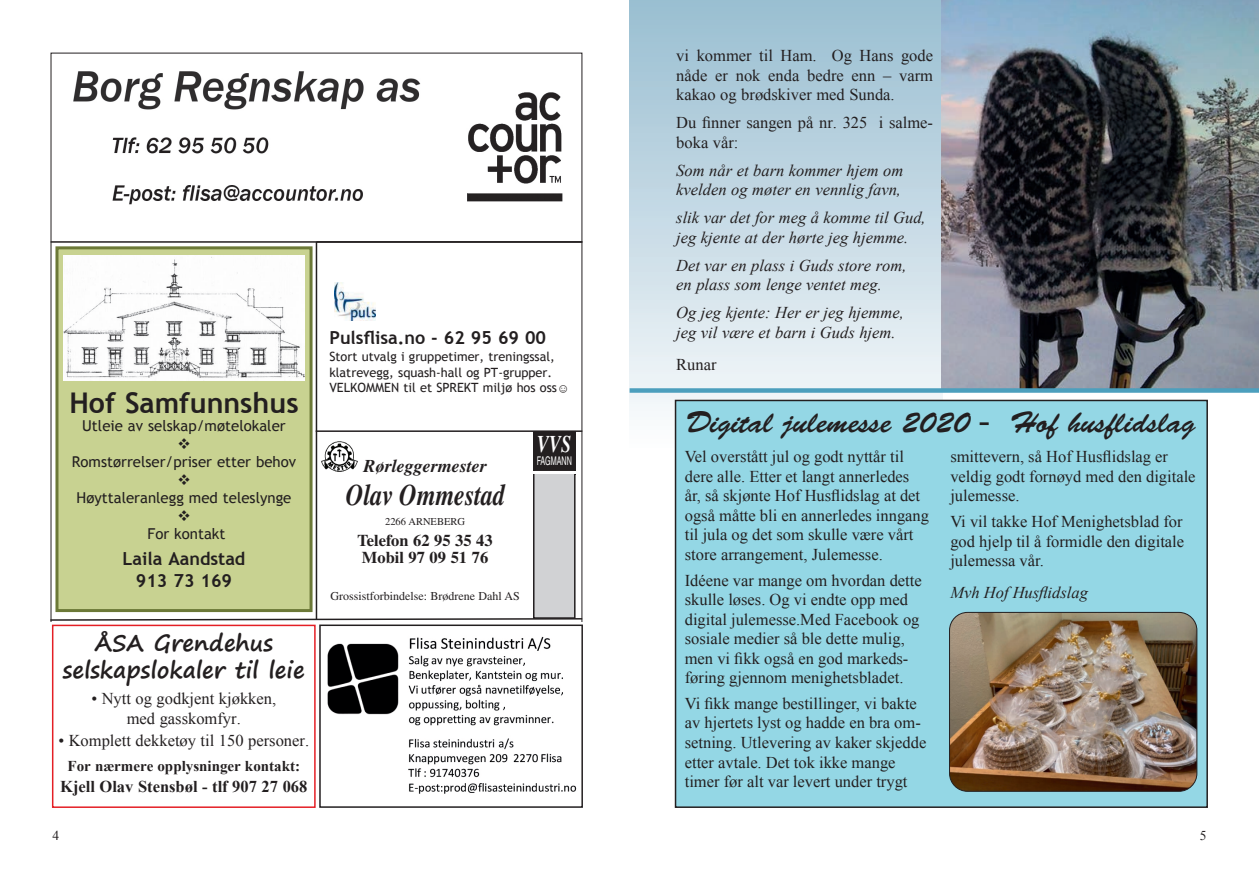
<style>
.page{position:relative;width:1259px;height:893px;background:#fff}
.page>*{position:absolute;margin:0;border:0;box-sizing:border-box;transform-origin:0 0}
.t1{font:30px "Brush Script Std";color:#231f20}
.t2{font:italic 700 30px "Times";color:#231f20;scale:.8 1}
.t3{font:700 28.5px "Trebuchet MS";color:#231f20}
.t4{font:italic 700 24px "Times";color:#fff;scale:.75 1}
.t5{font:700 22.5px/27px "Segoe Print";color:#231f20;text-align:center}
.t6{font:22.5px/21px "Times";color:#231f20;text-align:center}
.t7{font:700 18px/21.6px "Trebuchet MS";color:#231f20;text-align:center}
.t8{font:italic 700 18px "Times";color:#231f20}
.t9{font:16.5px/19.5px "Times New Roman";color:#231f20}
.t10{font:italic 16.5px/19.5px "Times New Roman";color:#231f20}
.t11{font:700 16.5px "Times New Roman";color:#231f20}
.t12{font:700 16.5px/16.5px "Times";color:#231f20}
.t13{font:15px "Trebuchet MS";color:#231f20}
.t14{font:15px "Times";color:#231f20}
.t15{font:700 15px "Times New Roman";color:#231f20}
.t16{font:700 15px "Times";color:#231f20}
.t17{font:13.5px "Times";color:#231f20}
.t18{font:13.5px "Times New Roman";color:#231f20}
.t19{font:12.75px/15.3px "Trebuchet MS";color:#231f20}
.t20{font:italic 700 12px/14.4px "Times";color:#231f20}
.t21{font:12px "Times";color:#231f20}
.t22{font:12px "Helvetica";color:#fff;scale:.6 1}
.t23{font:10.5px "Times";color:#231f20}
.s1{font-family:"Times New Roman"}
.s2{font-family:"Arial";font-weight:700;font-style:italic;font-size:12px}
</style>
<div class="page">
<div style="left:629px;top:0;width:313px;height:451px;background:linear-gradient(to bottom,#97bdd0,#fcfdfd)"></div>
<img style="left:941px;top:0;width:318px;height:388px">
<svg style="left:51px;top:53px;width:531px;height:564px"></svg>
<hr style="left:51px;top:241px;width:531px;height:2px;background:#231f20">
<hr style="left:316px;top:430px;width:266px;height:2px;background:#231f20">
<hr style="left:316px;top:242px;width:1px;height:378px;background:#231f20">
<img style="left:321px;top:438px;width:39px;height:36px">
<div style="left:533px;top:431px;width:42px;height:44px;background:#231f20"></div>
<div style="left:534px;top:470px;width:41px;height:148px;background:#d1d2d4"></div>
<div style="left:533px;top:469px;width:42px;height:150px;border:2px solid #231f20"></div>
<hr style="left:533px;top:471px;width:43px;height:2px;background:#fff">
<svg style="left:50px;top:617px;width:533px;height:4px"></svg>
<div style="left:554px;top:247px;width:25px;height:72px;background:#fff"></div>
<div style="left:57px;top:248px;width:254px;height:363px;background:#c8d291"></div>
<div style="left:55px;top:246px;width:257px;height:366px;border:3px solid #6c7937"></div>
<img style="left:63px;top:256px;width:241px;height:124px">
<img style="left:55px;top:58px;width:520px;height:174px">
<div style="left:52px;top:625px;width:264px;height:183px;border:2px solid #e41f25"></div>
<div style="left:319px;top:624px;width:264px;height:184px;border:2px solid #231f20"></div>
<img style="left:327px;top:636px;width:250px;height:158px">
<div style="left:323px;top:248px;width:252px;height:180px;background:#fff"></div>
<div style="left:320px;top:276px;width:257px;height:125px;background:#fff"></div>
<img style="left:334px;top:283px;width:42px;height:38px">
<div style="left:629px;top:388px;width:630px;height:5px;background:#4c9fbd"></div>
<div style="left:675px;top:400px;width:532px;height:407px;background:#94d7e5"></div>
<div style="left:675px;top:400px;width:533px;height:408px;border:2px solid #231f20"></div>
<img style="left:949px;top:612px;width:248px;height:179px">
<div style="left:949px;top:612px;width:248px;height:180px;border:1px solid #231f20;border-radius:18px"></div>
<h2 class="t3" style="left:69px;top:385px;width:231px">Hof Samfunnshus</h2>
<p class="t13" style="left:82px;top:417px;width:205px">Utleie av selskap/møtelokaler</p>
<p class="t13" style="left:72px;top:453px;width:226px">Romstørrelser/priser etter behov</p>
<p class="t13" style="left:77px;top:489px;width:216px">Høyttaleranlegg med teleslynge</p>
<p class="t13" style="left:148px;top:525px;width:79px">For kontakt</p>
<p class="t7" style="left:123px;top:548px;width:124px">Laila Aandstad<br>913 73 169</p>
<p class="t14" style="left:75px;top:397px;width:188px">• brann- og tyveriinstallasjoner</p>
<p class="t14" style="left:75px;top:415px;width:140px">• automatisering (PLS)</p>
<p class="t16" style="left:107px;top:445px;width:156px">Ring telefon 62 95 27 00</p>
<h3 class="t6" style="left:117px;top:548px;width:137px">ARNEBERG<br>ELEKTRO AS</h3>
<h3 class="t5" style="left:63px;top:629px;width:243px">ÅSA Grendehus selskapslokaler til leie</h3>
<p class="t9" style="left:91px;top:689px;width:186px;text-align:center">• Nytt og godkjent kjøkken, med gasskomfyr.</p>
<p class="t9" style="left:58px;top:730px;width:252px">• Komplett dekketøy til 150 personer.</p>
<p class="t15" style="left:68px;top:756px;width:234px">For nærmere opplysninger kontakt:</p>
<p class="t11" style="left:60px;top:775px;width:249px">Kjell Olav Stensbøl - tlf 907 27 068</p>
<p class="t17" style="left:52px;top:829px;width:15px">1<span class="s1">4</span> 4</p>
<p class="t20" style="left:399px;top:322px;width:107px">Solør - Odal bunader</p>
<p class="t20" style="left:371px;top:352px;width:163px">Duker - Keramikk - Kunstglass<br>Kunstbilder - Pledd - Treartikler</p>
<p class="t7" style="left:329px;top:327px;width:218px">Pulsflisa.no - 62 95 69 00</p>
<p class="t19" style="left:329px;top:349px;width:241px">Stort utvalg i gruppetimer, treningssal, klatrevegg, squash-hall og PT-grupper.<br>VELKOMMEN til et SPREKT miljø hos oss<span class="s2">☺</span></p>
<p class="t8" style="left:363px;top:449px;width:124px">Rørleggermester</p>
<h1 class="t2" style="left:346px;top:466px;width:200px">Olav Ommestad</h1>
<p class="t23" style="left:385px;top:516px;width:81px">2266 ARNEBERG</p>
<p class="t12" style="left:357px;top:531px;width:137px">Telefon 62 95 35 43<br>Mobil 97 09 51 76</p>
<p class="t21" style="left:330px;top:589px;width:191px">Grossistforbindelse: Brødrene Dahl AS</p>
<h3 class="t4" style="left:537px;top:421px;width:47px">VVS</h3>
<p class="t22" style="left:537px;top:454px;width:60px">FAGMANN</p>
<p class="t9" style="left:676px;top:46px;width:258px;text-align:justify">vi kommer til Ham. Og Hans gode nåde er nok enda bedre enn – varm kakao og brødskiver med Sunda.</p>
<p class="t9" style="left:676px;top:113px;width:258px">Du finner sangen på nr. 325 i salme&shy;boka vår:</p>
<p class="t10" style="left:676px;top:160px;width:229px">Som når et barn kommer hjem om kvelden og møter en vennlig favn,</p>
<p class="t10" style="left:676px;top:208px;width:251px">slik var det for meg å komme til Gud, jeg kjente at der hørte jeg hjemme.</p>
<p class="t10" style="left:676px;top:255px;width:232px">Det var en plass i Guds store rom, en plass som lenge ventet meg.</p>
<p class="t10" style="left:676px;top:303px;width:229px">Og jeg kjente: Her er jeg hjemme, jeg vil være et barn i Guds hjem.</p>
<p class="t9" style="left:676px;top:355px;width:42px">Runar</p>
<h1 class="t1" style="left:686px;top:405px;width:511px">Digital julemesse 2020 - Hof husflidslag</h1>
<p class="t9" style="left:685px;top:447px;width:246px">Vel overstått jul og godt nyttår til dere alle. Etter et langt annerledes år, så skjønte Hof Husflidslag at det også måtte bli en annerledes inngang til jula og det som skulle være vårt store arrangement, Julemesse.</p>
<p class="t9" style="left:685px;top:570px;width:238px">Idéene var mange om hvordan dette skulle løses. Og vi endte opp med digital julemesse.Med Facebook og sosiale medier så ble dette mulig, men vi fikk også en god markeds&shy;føring gjennom menighetsbladet.</p>
<p class="t9" style="left:685px;top:693px;width:243px">Vi fikk mange bestillinger, vi bakte av hjertets lyst og hadde en bra om&shy;setning. Utlevering av kaker skjedde etter avtale. Det tok ikke mange timer før alt var levert under trygt</p>
<p class="t9" style="left:950px;top:447px;width:247px">smittevern, så Hof Husflidslag er veldig godt fornøyd med den digitale julemesse.</p>
<p class="t9" style="left:950px;top:512px;width:235px;text-align:justify">Vi vil takke Hof Menighetsblad for god hjelp til å formidle den digitale julemessa vår.</p>
<p class="t10" style="left:950px;top:583px;width:139px">Mvh Hof Husflidslag</p>
<p class="t18" style="left:1199px;top:826px;width:8px">5</p>
</div>
